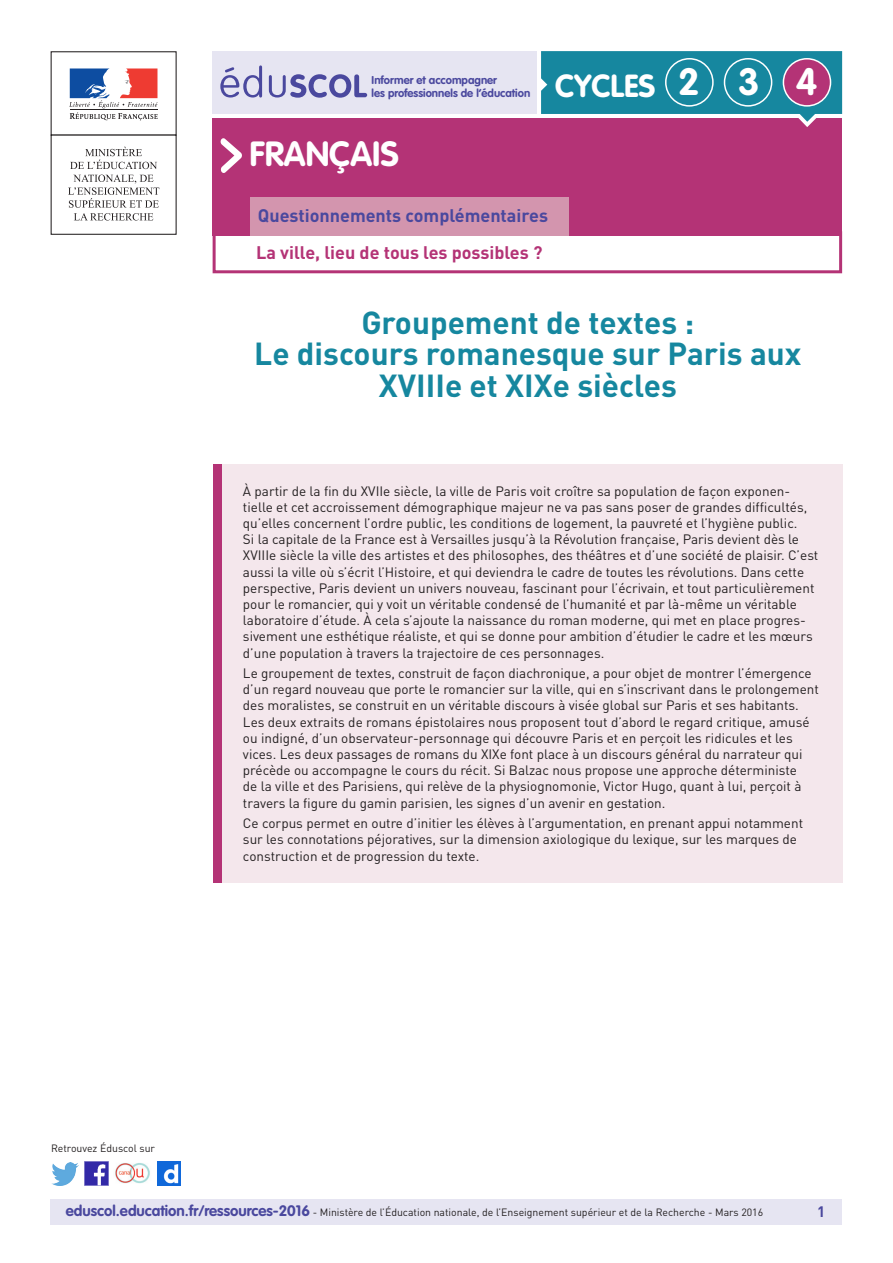
<style>
.page{position:relative;width:893px;height:1263px;background:#fff}
.page>*{position:absolute;margin:0;border:0;box-sizing:border-box;transform-origin:0 0}
.t1{font:700 37.5px "VAG Rounded Std";color:#fff}
._01_Nom_de_la_discip{font:700 34.5px "VAG Rounded Std";color:#fff}
._01_Titre_de_la_fich{font:700 31.5px/31.5px "DIN Pro";color:#16879f;text-align:center}
.t2{font:700 31.5px "VAG Rounded Std";color:#fff}
._03_Sous-catégorie-r{font:700 18px "DIN Pro";color:#b43376}
.t3{font:700 18px "DIN Pro";color:#4a489e}
.t4{font:700 15px "DIN Pro";color:#4a489e}
._01_Texte_info_conte{font:13.5px/16.2px "DIN Pro";color:#231f20}
.t5{font:700 11.25px/13.5px "VAG Rounded Std";color:#4a489e}
.t6{font:10.5px "DIN Pro";color:#231f20}
.s1{font-family:"VAG Rounded Std";font-weight:700;font-size:15px;color:#4a489e}
</style>
<div class="page">
<div style="left:213px;top:231px;width:629px;height:42px;border:3px solid #b43376"></div>
<div style="left:213px;top:118px;width:629px;height:118px;background:#b43376"></div>
<div style="left:250px;top:197px;width:319px;height:39px;background:#d395ae"></div>
<svg style="left:220px;top:138px;width:22px;height:35px"></svg>
<div style="left:213px;top:51px;width:324px;height:63px;background:#e6e5f2"></div>
<svg style="left:220px;top:65px;width:147px;height:33px"></svg>
<div style="left:51px;top:51px;width:126px;height:85px;border:1px solid #231f20"></div>
<svg style="left:69px;top:68px;width:89px;height:52px"></svg>
<hr style="left:70px;top:109px;width:87px;height:1px;background:#231f20">
<svg style="left:70px;top:147px;width:87px;height:22px"></svg>
<svg style="left:68px;top:175px;width:91px;height:46px"></svg>
<svg style="left:541px;top:51px;width:301px;height:76px"></svg>
<div style="left:665px;top:58px;width:49px;height:49px;border:2px solid #fff;border-radius:50%"></div>
<div style="left:724px;top:59px;width:48px;height:47px;background:#16879f;border-radius:50%"></div>
<div style="left:724px;top:58px;width:48px;height:49px;border:2px solid #fff;border-radius:50%"></div>
<div style="left:783px;top:59px;width:47px;height:47px;background:#b43376;border-radius:50%"></div>
<div style="left:783px;top:58px;width:48px;height:49px;border:2px solid #fff;border-radius:50%"></div>
<div style="left:50px;top:1199px;width:791px;height:26px;background:#e6e5f2"></div>
<img style="left:85px;top:1162px;width:23px;height:23px">
<img style="left:51px;top:1163px;width:28px;height:22px">
<img style="left:158px;top:1162px;width:22px;height:23px">
<img style="left:115px;top:1163px;width:35px;height:21px">
<div style="left:213px;top:464px;width:629px;height:419px;background:#f4e7ec"></div>
<div style="left:213px;top:464px;width:9px;height:419px;background:#b43376"></div>
<p class="t5" style="left:372px;top:74px;width:160px">Informer et accompagner<br>les professionnels de l’éducation</p>
<p class="t2" style="left:555px;top:67px;width:102px">CYCLES</p>
<p class="t1" style="left:678px;top:60px;width:23px">2</p>
<p class="t1" style="left:738px;top:60px;width:23px">3</p>
<p class="t1" style="left:796px;top:60px;width:23px">4</p>
<p class="_01_Nom_de_la_discip" style="left:249px;top:133px;width:151px">FRANÇAIS</p>
<p class="t3" style="left:258px;top:204px;width:292px">Questionnements complémentaires</p>
<p class="_03_Sous-catégorie-r" style="left:256px;top:240px;width:288px">La ville, lieu de tous les possibles ?</p>
<p class="_01_Titre_de_la_fich" style="left:254px;top:306px;width:549px">Groupement de textes :<br>Le discours romanesque sur Paris aux<br>XVIIIe et XIXe siècles</p>
<p class="_01_Texte_info_conte" style="left:243px;top:482px;width:577px">À partir de la fin du XVIIe siècle, la ville de Paris voit croître sa population de façon exponen&shy;tielle et cet accroissement démographique majeur ne va pas sans poser de grandes difficultés, qu’elles concernent l’ordre public, les conditions de logement, la pauvreté et l’hygiène public.<br>Si la capitale de la France est à Versailles jusqu’à la Révolution française, Paris devient dès le XVIIIe siècle la ville des artistes et des philosophes, des théâtres et d’une société de plaisir. C’est aussi la ville où s’écrit l’Histoire, et qui deviendra le cadre de toutes les révolutions. Dans cette perspective, Paris devient un univers nouveau, fascinant pour l’écrivain, et tout particulièrement pour le romancier, qui y voit un véritable condensé de l’humanité et par là-même un véritable laboratoire d’étude. À cela s’ajoute la naissance du roman moderne, qui met en place progres&shy;sivement une esthétique réaliste, et qui se donne pour ambition d’étudier le cadre et les mœurs d’une population à travers la trajectoire de ces personnages.</p>
<p class="_01_Texte_info_conte" style="left:243px;top:665px;width:577px">Le groupement de textes, construit de façon diachronique, a pour objet de montrer l’émergence d’un regard nouveau que porte le romancier sur la ville, qui en s’inscrivant dans le prolongement des moralistes, se construit en un véritable discours à visée global sur Paris et ses habitants.<br>Les deux extraits de romans épistolaires nous proposent tout d’abord le regard critique, amusé ou indigné, d’un observateur-personnage qui découvre Paris et en perçoit les ridicules et les vices. Les deux passages de romans du XIXe font place à un discours général du narrateur qui précède ou accompagne le cours du récit. Si Balzac nous propose une approche déterministe<br>de la ville et des Parisiens, qui relève de la physiognomonie, Victor Hugo, quant à lui, perçoit à travers la figure du gamin parisien, les signes d’un avenir en gestation.</p>
<p class="_01_Texte_info_conte" style="left:243px;top:815px;width:562px">Ce corpus permet en outre d’initier les élèves à l’argumentation, en prenant appui notamment sur les connotations péjoratives, sur la dimension axiologique du lexique, sur les marques de construction et de progression du texte.</p>
<p class="t6" style="left:51px;top:1141px;width:106px">Retrouvez Éduscol sur</p>
<p class="t6" style="left:66px;top:1205px;width:699px"><span class="s1">eduscol.education.fr/ressources-2016</span> - Ministère de l’Éducation nationale, de l’Enseignement supérieur et de la Recherche - Mars 2016</p>
<p class="t4" style="left:817px;top:1201px;width:10px">1</p>
</div>
